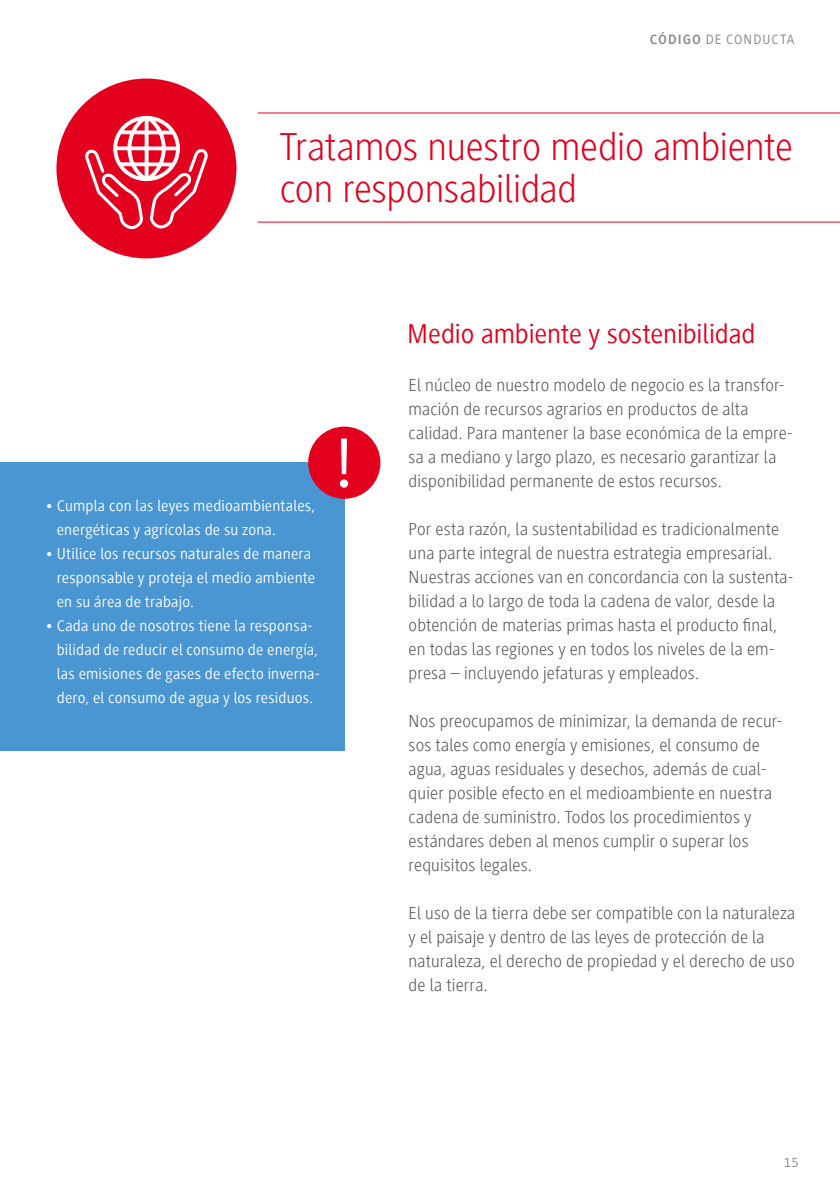
<style>
.page{position:relative;width:840px;height:1191px;background:#fff}
.page>*{position:absolute;margin:0;border:0;box-sizing:border-box;transform-origin:0 0}
.t1{font:300 40px/42px "Generis Sans Com";letter-spacing:-.005em;color:#e3001e}
.t2{font:28px "Generis Sans Com";letter-spacing:-.005em;color:#e3001e}
.t3{font:300 18px/24px "Generis Sans Com";letter-spacing:.01em;color:#565656}
.t4{font:16px/24px "Generis Sans Com";letter-spacing:.015em;color:#fff}
.t5{font:14px "Generis Sans Com";letter-spacing:.075em;color:#878786}
.s1{font-weight:700}
</style>
<div class="page">
<div style="left:56px;top:79px;width:180px;height:179px;background:#e3001e;border-radius:50%"></div>
<svg style="left:85px;top:116px;width:123px;height:113px"></svg>
<div style="left:0;top:463px;width:344px;height:288px;background:#4996d2"></div>
<hr style="left:257px;top:112px;width:582px;height:1px;background:#e3001e">
<hr style="left:257px;top:222px;width:582px;height:1px;background:#e3001e">
<div style="left:308px;top:426px;width:72px;height:73px;background:#e3001e;border-radius:50%"></div>
<svg style="left:339px;top:438px;width:9px;height:50px"></svg>
<p class="t5" style="left:649px;top:32px;width:146px"><span class="s1">CÓDIGO</span> DE CONDUCTA</p>
<h1 class="t1" style="left:280px;top:126px;width:514px">Tratamos nuestro medio ambiente con responsabilidad</h1>
<p class="t4" style="left:57px;top:493px;width:260px;text-indent:-11px">• Cumpla con las leyes medioambientales, energéticas y agrícolas de su zona.</p>
<p class="t4" style="left:57px;top:541px;width:259px;text-indent:-11px">• Utilice los recursos naturales de manera responsable y proteja el medio ambiente en su área de trabajo.</p>
<p class="t4" style="left:57px;top:613px;width:264px;text-indent:-11px">• Cada uno de nosotros tiene la responsa&shy;bilidad de reducir el consumo de energía, las emisiones de gases de efecto inverna&shy;dero, el consumo de agua y los residuos.</p>
<h2 class="t2" style="left:407px;top:318px;width:349px">Medio ambiente y sostenibilidad</h2>
<p class="t3" style="left:408px;top:373px;width:385px">El núcleo de nuestro modelo de negocio es la transfor&shy;mación de recursos agrarios en productos de alta calidad. Para mantener la base económica de la empre&shy;sa a mediano y largo plazo, es necesario garantizar la disponibilidad permanente de estos recursos.</p>
<p class="t3" style="left:408px;top:517px;width:386px">Por esta razón, la sustentabilidad es tradicionalmente una parte integral de nuestra estrategia empresarial.<br>Nuestras acciones van en concordancia con la sustenta&shy;bilidad a lo largo de toda la cadena de valor, desde la obtención de materias primas hasta el producto final, en todas las regiones y en todos los niveles de la em&shy;presa – incluyendo jefaturas y empleados.</p>
<p class="t3" style="left:408px;top:709px;width:375px">Nos preocupamos de minimizar, la demanda de recur&shy;sos tales como energía y emisiones, el consumo de agua, aguas residuales y desechos, además de cual&shy;quier posible efecto en el medioambiente en nuestra cadena de suministro. Todos los procedimientos y estándares deben al menos cumplir o superar los requisitos legales.</p>
<p class="t3" style="left:408px;top:901px;width:388px">El uso de la tierra debe ser compatible con la naturaleza y el paisaje y dentro de las leyes de protección de la naturaleza, el derecho de propiedad y el derecho de uso de la tierra.</p>
<p class="t5" style="left:783px;top:1155px;width:16px">15</p>
</div>
